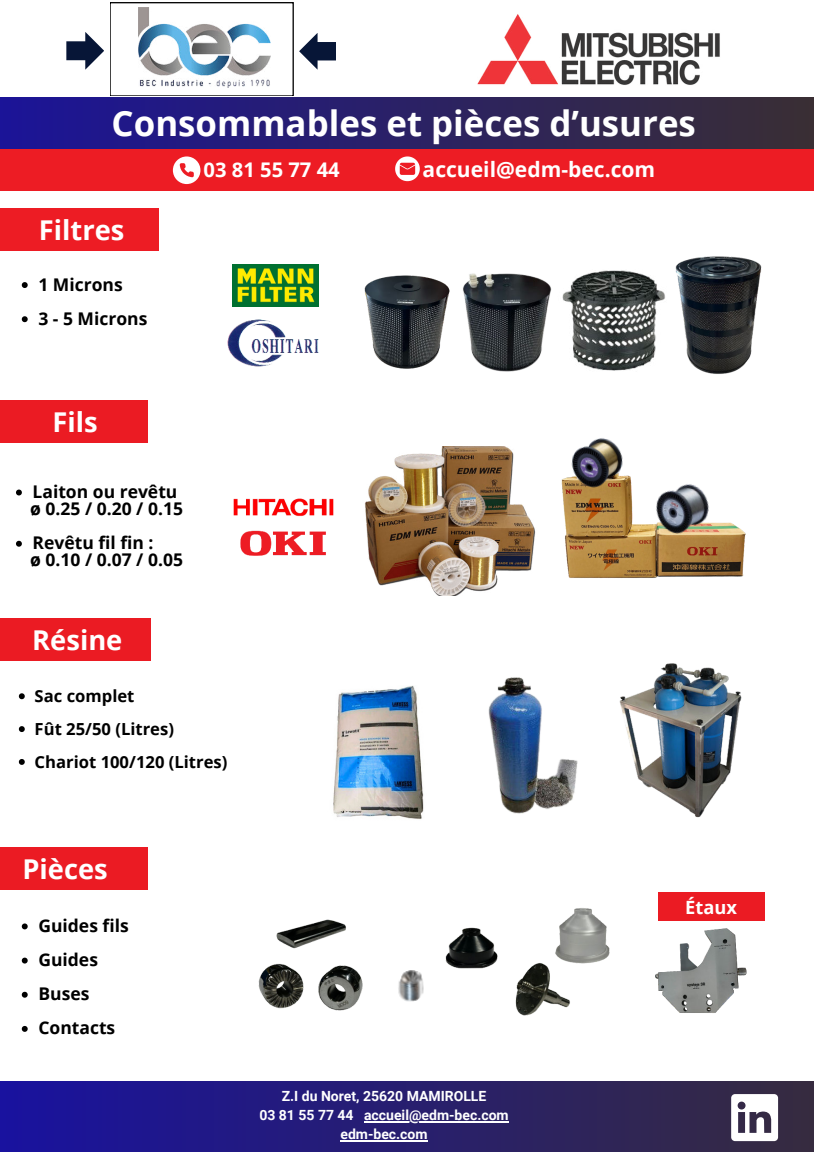
<style>
.page{position:relative;width:814px;height:1152px;background:#fff}
.page>*{position:absolute;margin:0;border:0;box-sizing:border-box;transform-origin:0 0}
.t1{font:700 34.82px "Open Sans";color:#fff}
.t2{font:700 27.3px "Open Sans";color:#fff}
.t3{font:700 21.09px "Open Sans";color:#fff}
.t4{font:700 20.21px "Open Sans";color:#fff}
.t5{font:700 18.29px "Open Sans";color:#fff}
.t6{font:700 17.5px/34.1px "Open Sans";color:#000}
.t7{font:700 16.62px/32.8px "Open Sans";color:#000}
.t8{font:700 14px/19.1px "Roboto";color:#fff;text-align:center}
</style>
<div class="page">
<div style="left:0;top:1080px;width:814px;height:71px;background:linear-gradient(to right,#18119e,#3b3043)"></div>
<svg style="left:731px;top:1093px;width:47px;height:47px"></svg>
<div style="left:0;top:146px;width:814px;height:45px;background:#ed1c24"></div>
<div style="left:0;top:98px;width:814px;height:50px;background:linear-gradient(to right,#1b1498,#3a2e34)"></div>
<div style="left:0;top:208px;width:159px;height:42px;background:#ed1c24"></div>
<img style="left:587px;top:270px;width:29px;height:101px">
<img style="left:616px;top:256px;width:146px;height:118px">
<div style="left:0;top:400px;width:147px;height:42px;background:#eb1b23"></div>
<img style="left:365px;top:447px;width:166px;height:148px">
<div style="left:0;top:618px;width:151px;height:42px;background:#eb1b23"></div>
<div style="left:0;top:847px;width:148px;height:42px;background:#eb1b23"></div>
<img style="left:488px;top:677px;width:90px;height:137px">
<img style="left:333px;top:685px;width:91px;height:134px">
<img style="left:233px;top:264px;width:85px;height:41px">
<img style="left:227px;top:305px;width:92px;height:62px">
<img style="left:619px;top:663px;width:123px;height:154px">
<svg style="left:173px;top:156px;width:27px;height:28px"></svg>
<svg style="left:395px;top:156px;width:25px;height:25px"></svg>
<img style="left:531px;top:505px;width:215px;height:73px">
<img style="left:623px;top:484px;width:115px;height:88px">
<img style="left:561px;top:438px;width:80px;height:67px">
<img style="left:233px;top:498px;width:101px;height:19px">
<img style="left:240px;top:530px;width:86px;height:25px">
<svg style="left:110px;top:3px;width:183px;height:93px"></svg>
<svg style="left:66px;top:32px;width:38px;height:38px"></svg>
<svg style="left:299px;top:33px;width:37px;height:37px"></svg>
<img style="left:258px;top:963px;width:105px;height:48px">
<img style="left:276px;top:919px;width:70px;height:30px">
<img style="left:445px;top:927px;width:53px;height:42px">
<img style="left:515px;top:963px;width:55px;height:53px">
<img style="left:554px;top:908px;width:56px;height:59px">
<img style="left:463px;top:273px;width:124px;height:99px">
<img style="left:364px;top:275px;width:86px;height:94px">
<img style="left:398px;top:970px;width:26px;height:32px">
<img style="left:477px;top:14px;width:243px;height:71px">
<svg style="left:16px;top:489px;width:6px;height:6px"></svg>
<svg style="left:16px;top:540px;width:6px;height:6px"></svg>
<svg style="left:22px;top:923px;width:6px;height:6px"></svg>
<svg style="left:22px;top:957px;width:6px;height:6px"></svg>
<svg style="left:22px;top:991px;width:6px;height:6px"></svg>
<svg style="left:22px;top:1026px;width:6px;height:5px"></svg>
<hr style="left:364px;top:1121px;width:145px;height:1px;background:#fff">
<hr style="left:340px;top:1140px;width:88px;height:1px;background:#fff">
<svg style="left:19px;top:693px;width:6px;height:6px"></svg>
<svg style="left:19px;top:726px;width:6px;height:5px"></svg>
<svg style="left:19px;top:759px;width:6px;height:5px"></svg>
<svg style="left:22px;top:282px;width:6px;height:6px"></svg>
<svg style="left:22px;top:316px;width:6px;height:6px"></svg>
<div style="left:658px;top:892px;width:107px;height:28px;background:#eb1b23"></div>
<img style="left:655px;top:920px;width:110px;height:93px">
<h1 class="t1" style="left:112px;top:99px;width:586px">Consommables et pièces d’usures</h1>
<h2 class="t2" style="left:39px;top:211px;width:87px">Filtres</h2>
<p class="t6" style="left:38px;top:267px;width:111px">1 Microns<br>3 - 5 Microns</p>
<p class="t4" style="left:204px;top:155px;width:138px">03 81 55 77 44</p>
<p class="t3" style="left:422px;top:154px;width:234px">accueil@edm-bec.com</p>
<h2 class="t2" style="left:52px;top:403px;width:47px">Fils</h2>
<p class="t6" style="left:30px;top:482px;width:154px;line-height:17.1px">Laiton ou revêtu ø 0.25 / 0.20 / 0.15</p>
<p class="t6" style="left:30px;top:534px;width:154px;line-height:17.1px">Revêtu fil fin :<br>ø 0.10 / 0.07 / 0.05</p>
<h2 class="t2" style="left:32px;top:620px;width:92px">Résine</h2>
<p class="t7" style="left:35px;top:678px;width:194px">Sac complet<br>Fût 25/50 (Litres)<br>Chariot 100/120 (Litres)</p>
<h2 class="t2" style="left:22px;top:849px;width:87px">Pièces</h2>
<p class="t6" style="left:38px;top:907px;width:92px">Guides fils<br>Guides<br>Buses<br>Contacts</p>
<p class="t8" style="left:259px;top:1085px;width:251px">Z.I du Noret, 25620 MAMIROLLE<br>03 81 55 77 44 accueil@edm-bec.com edm-bec.com</p>
<p class="t5" style="left:685px;top:894px;width:53px">Étaux</p>
</div>
